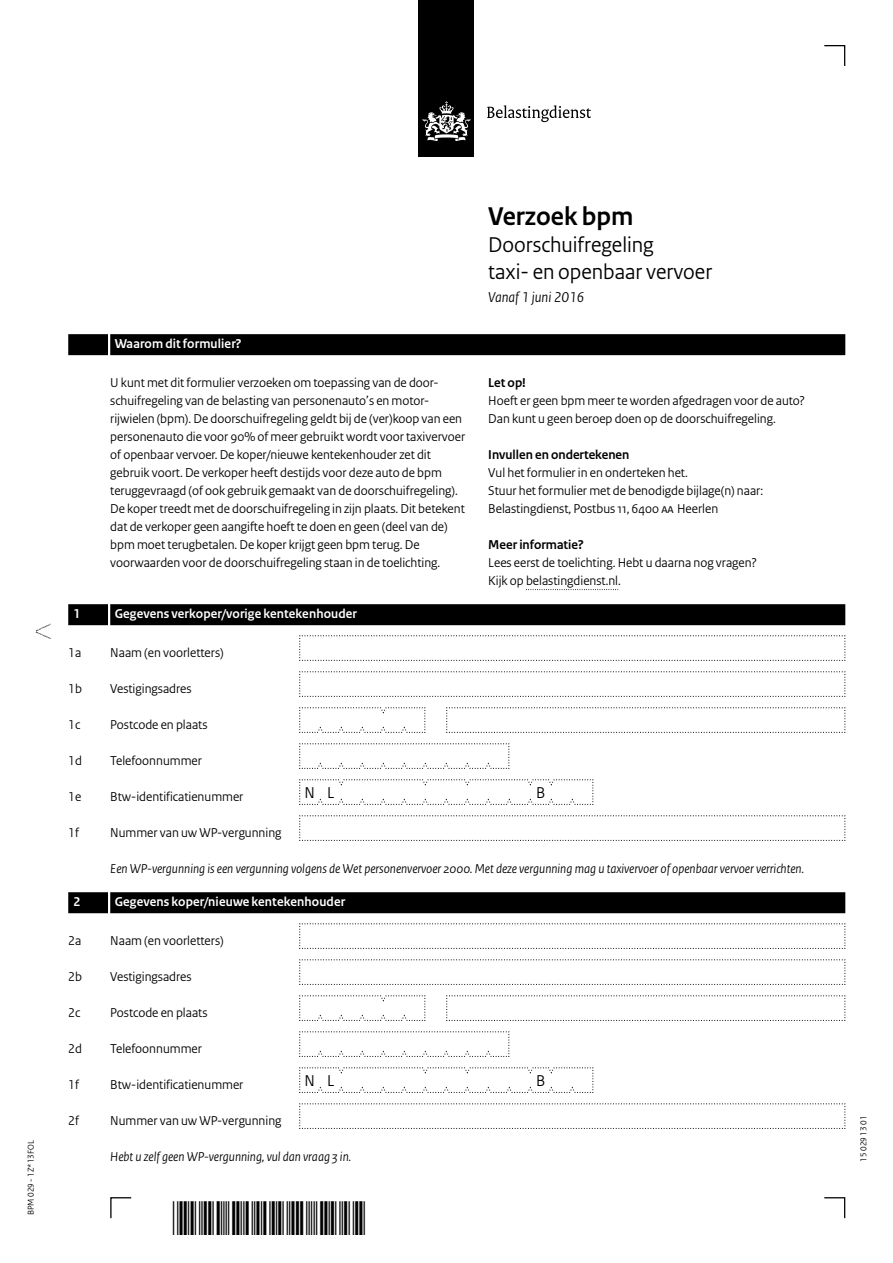
<style>
.page{position:relative;width:893px;height:1263px;background:#fff}
.page>*{position:absolute;margin:0;border:0;box-sizing:border-box;transform-origin:0 0}
.Documentnaam{font:700 27px "Rijksoverheid Sans Heading";color:#000}
.Belastingsoort{font:22.5px/27px "Rijksoverheid Sans Heading";color:#000}
.Veld{font:16.5px "Rijksoverheid Sans Heading";color:#000}
.Onderwerp{font:italic 15px "Rijksoverheid Sans Heading";color:#000}
.Gebruiksaanwijzing{font:13.5px/18px "Rijksoverheid Sans Heading";color:#000}
.Vraag_Nummer{font:13.5px "Rijksoverheid Sans Heading";color:#000}
.Vraag{font:italic 13.5px "Rijksoverheid Sans Heading";color:#000}
.KOP_D_Nummer{font:700 13.5px "Rijksoverheid Sans Heading";letter-spacing:.01em;color:#fff}
.Tussenkop{font:700 13.5px "Rijksoverheid Sans Heading";color:#000}
.t1{font:9px "Rijksoverheid Sans Heading";color:#000}
</style>
<div class="page">
<svg style="left:36px;top:624px;width:15px;height:15px"></svg>
<div style="left:419px;top:0;width:55px;height:157px;background:#000"></div>
<svg style="left:423px;top:101px;width:47px;height:40px"></svg>
<svg style="left:487px;top:105px;width:104px;height:17px"></svg>
<svg style="left:824px;top:1197px;width:22px;height:22px"></svg>
<svg style="left:110px;top:1197px;width:22px;height:22px"></svg>
<svg style="left:824px;top:45px;width:22px;height:21px"></svg>
<svg style="left:299px;top:635px;width:547px;height:26px"></svg>
<svg style="left:299px;top:671px;width:547px;height:26px"></svg>
<svg style="left:299px;top:707px;width:127px;height:26px"></svg>
<svg style="left:446px;top:707px;width:400px;height:26px"></svg>
<svg style="left:299px;top:743px;width:211px;height:26px"></svg>
<svg style="left:299px;top:815px;width:547px;height:26px"></svg>
<svg style="left:299px;top:923px;width:547px;height:26px"></svg>
<svg style="left:299px;top:959px;width:547px;height:26px"></svg>
<svg style="left:299px;top:995px;width:127px;height:26px"></svg>
<svg style="left:446px;top:995px;width:400px;height:26px"></svg>
<svg style="left:299px;top:1031px;width:211px;height:26px"></svg>
<svg style="left:299px;top:1103px;width:547px;height:26px"></svg>
<svg style="left:299px;top:779px;width:295px;height:26px"></svg>
<svg style="left:299px;top:1067px;width:295px;height:26px"></svg>
<div style="left:110px;top:334px;width:735px;height:21px;background:#000"></div>
<div style="left:68px;top:334px;width:40px;height:21px;background:#000"></div>
<svg style="left:526px;top:589px;width:92px;height:1px"></svg>
<div style="left:110px;top:604px;width:735px;height:21px;background:#000"></div>
<div style="left:68px;top:604px;width:40px;height:21px;background:#000"></div>
<div style="left:110px;top:892px;width:735px;height:21px;background:#000"></div>
<div style="left:68px;top:892px;width:40px;height:21px;background:#000"></div>
<p class="t1" style="left:26px;top:1215px;width:76px;rotate:-90deg">BPM 029 - 1Z*13FOL</p>
<h1 class="Documentnaam" style="left:488px;top:201px;width:147px">Verzoek bpm</h1>
<h1 class="Belastingsoort" style="left:488px;top:231px;width:225px">Doorschuifregeling<br>taxi- en openbaar vervoer</h1>
<p class="Onderwerp" style="left:488px;top:288px;width:98px">Vanaf 1 juni 2016</p>
<h2 class="KOP_D_Nummer" style="left:115px;top:336px;width:128px">Waarom dit formulier?</h2>
<p class="Gebruiksaanwijzing" style="left:110px;top:374px;width:356px">U kunt met dit formulier verzoeken om toepassing van de door&shy;schuifregeling van de belasting van personenauto’s en motor&shy;rijwielen (bpm). De doorschuifregeling geldt bij de (ver)koop van een personenauto die voor 90% of meer gebruikt wordt voor taxivervoer of openbaar vervoer. De koper/nieuwe kentekenhouder zet dit gebruik voort. De verkoper heeft destijds voor deze auto de bpm teruggevraagd (of ook gebruik gemaakt van de doorschuifregeling).<br>De koper treedt met de doorschuifregeling in zijn plaats. Dit betekent dat de verkoper geen aangifte hoeft te doen en geen (deel van de) bpm moet terugbetalen. De koper krijgt geen bpm terug. De voorwaarden voor de doorschuifregeling staan in de toelichting.</p>
<h3 class="Tussenkop" style="left:488px;top:375px;width:39px">Let op!</h3>
<p class="Gebruiksaanwijzing" style="left:488px;top:392px;width:318px">Hoeft er geen bpm meer te worden afgedragen voor de auto?<br>Dan kunt u geen beroep doen op de doorschuifregeling.</p>
<h3 class="Tussenkop" style="left:488px;top:447px;width:143px">Invullen en ondertekenen</h3>
<p class="Gebruiksaanwijzing" style="left:488px;top:464px;width:276px">Vul het formulier in en onderteken het.<br>Stuur het formulier met de benodigde bijlage(n) naar:<br>Belastingdienst, Postbus 11, 6400 AA Heerlen</p>
<h3 class="Tussenkop" style="left:488px;top:537px;width:97px">Meer informatie?</h3>
<p class="Gebruiksaanwijzing" style="left:488px;top:554px;width:270px">Lees eerst de toelichting. Hebt u daarna nog vragen?<br>Kijk op belastingdienst.nl.</p>
<h2 class="KOP_D_Nummer" style="left:74px;top:606px;width:8px">1</h2>
<h2 class="KOP_D_Nummer" style="left:115px;top:606px;width:244px">Gegevens verkoper/vorige kentekenhouder</h2>
<p class="Vraag_Nummer" style="left:68px;top:645px;width:15px">1a</p>
<p class="Vraag_Nummer" style="left:110px;top:645px;width:115px">Naam (en voorletters)</p>
<p class="Vraag_Nummer" style="left:68px;top:681px;width:15px">1b</p>
<p class="Vraag_Nummer" style="left:110px;top:681px;width:83px">Vestigingsadres</p>
<p class="Vraag_Nummer" style="left:68px;top:717px;width:14px">1c</p>
<p class="Vraag_Nummer" style="left:110px;top:717px;width:99px">Postcode en plaats</p>
<p class="Vraag_Nummer" style="left:68px;top:753px;width:15px">1d</p>
<p class="Vraag_Nummer" style="left:110px;top:753px;width:93px">Telefoonnummer</p>
<p class="Vraag_Nummer" style="left:68px;top:789px;width:15px">1e</p>
<p class="Vraag_Nummer" style="left:110px;top:789px;width:135px">Btw-identificatienummer</p>
<p class="Veld" style="left:305px;top:783px;width:31px">N L</p>
<p class="Veld" style="left:536px;top:783px;width:11px">B</p>
<p class="Vraag_Nummer" style="left:68px;top:825px;width:12px">1f</p>
<p class="Vraag_Nummer" style="left:110px;top:825px;width:173px">Nummer van uw WP-vergunning</p>
<p class="Vraag" style="left:110px;top:861px;width:695px">Een WP-vergunning is een vergunning volgens de Wet personenvervoer 2000. Met deze vergunning mag u taxivervoer of openbaar vervoer verrichten.</p>
<h2 class="KOP_D_Nummer" style="left:74px;top:894px;width:8px">2</h2>
<h2 class="KOP_D_Nummer" style="left:115px;top:894px;width:232px">Gegevens koper/nieuwe kentekenhouder</h2>
<p class="Vraag_Nummer" style="left:68px;top:933px;width:15px">2a</p>
<p class="Vraag_Nummer" style="left:110px;top:933px;width:115px">Naam (en voorletters)</p>
<p class="Vraag_Nummer" style="left:68px;top:969px;width:15px">2b</p>
<p class="Vraag_Nummer" style="left:110px;top:969px;width:83px">Vestigingsadres</p>
<p class="Vraag_Nummer" style="left:68px;top:1005px;width:14px">2c</p>
<p class="Vraag_Nummer" style="left:110px;top:1005px;width:99px">Postcode en plaats</p>
<p class="Vraag_Nummer" style="left:68px;top:1041px;width:15px">2d</p>
<p class="Vraag_Nummer" style="left:110px;top:1041px;width:93px">Telefoonnummer</p>
<p class="Vraag_Nummer" style="left:68px;top:1077px;width:12px">1f</p>
<p class="Vraag_Nummer" style="left:110px;top:1077px;width:135px">Btw-identificatienummer</p>
<p class="Veld" style="left:305px;top:1071px;width:31px">N L</p>
<p class="Veld" style="left:536px;top:1071px;width:11px">B</p>
<p class="Vraag_Nummer" style="left:68px;top:1113px;width:12px">2f</p>
<p class="Vraag_Nummer" style="left:110px;top:1113px;width:173px">Nummer van uw WP-vergunning</p>
<p class="Vraag" style="left:110px;top:1149px;width:242px">Hebt u zelf geen WP-vergunning, vul dan vraag 3 in.</p>
<p class="t1" style="left:858px;top:1161px;width:47px;rotate:-90deg">15 029 13 01</p>
</div>
